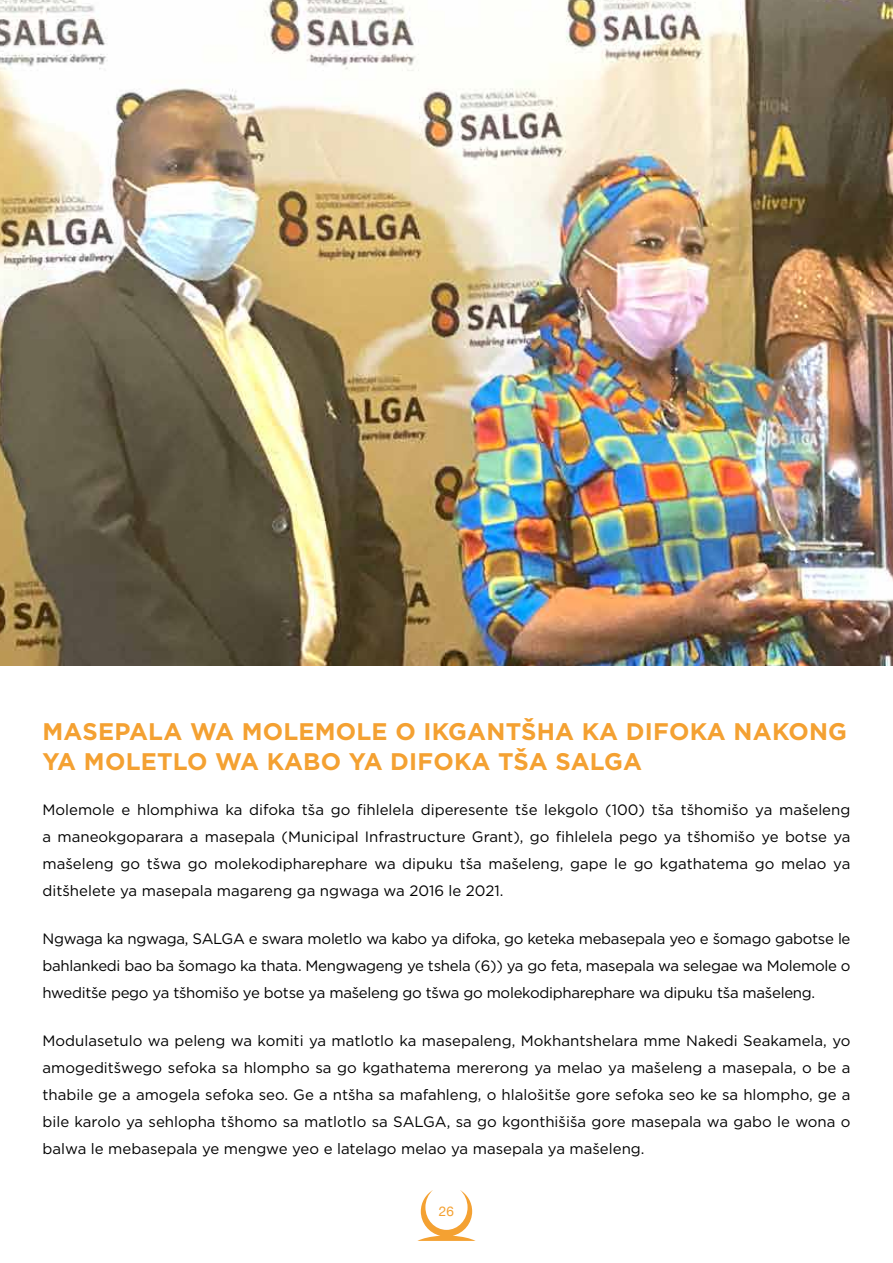
<style>
.page{position:relative;width:893px;height:1263px;background:#fff}
.page>*{position:absolute;margin:0;border:0;box-sizing:border-box;transform-origin:0 0}
.t1{font:700 24px/30px "Gotham";letter-spacing:.01em;color:#f4a132}
.t2{font:15px/27px "Gotham";color:#000;text-align:justify}
.t3{font:13.5px "Helvetica Neue";color:#f4a132}
</style>
<div class="page">
<svg style="left:417px;top:1190px;width:59px;height:51px"></svg>
<img style="left:0;top:0;width:880px;height:665px">
<img style="left:880px;top:0;width:13px;height:665px">
<h1 class="t1" style="left:43px;top:716px;width:806px">MASEPALA WA MOLEMOLE O IKGANTŠHA KA DIFOKA NAKONG<br>YA MOLETLO WA KABO YA DIFOKA TŠA SALGA</h1>
<p class="t2" style="left:43px;top:796px;width:809px">Molemole e hlomphiwa ka difoka tša go fihlelela diperesente tše lekgolo (100) tša tšhomišo ya mašeleng a maneokgoparara a masepala (Municipal Infrastructure Grant), go fihlelela pego ya tšhomišo ye botse ya mašeleng go tšwa go molekodipharephare wa dipuku tša mašeleng, gape le go kgathatema go melao ya ditšhelete ya masepala magareng ga ngwaga wa 2016 le 2021.</p>
<p class="t2" style="left:43px;top:925px;width:809px">Ngwaga ka ngwaga, SALGA e swara moletlo wa kabo ya difoka, go keteka mebasepala yeo e šomago gabotse le bahlankedi bao ba šomago ka thata. Mengwageng ye tshela (6)) ya go feta, masepala wa selegae wa Molemole o hweditše pego ya tšhomišo ye botse ya mašeleng go tšwa go molekodipharephare wa dipuku tša mašeleng.</p>
<p class="t2" style="left:43px;top:1027px;width:809px">Modulasetulo wa peleng wa komiti ya matlotlo ka masepaleng, Mokhantshelara mme Nakedi Seakamela, yo amogeditšwego sefoka sa hlompho sa go kgathatema mererong ya melao ya mašeleng a masepala, o be a thabile ge a amogela sefoka seo. Ge a ntšha sa mafahleng, o hlalošitše gore sefoka seo ke sa hlompho, ge a bile karolo ya sehlopha tšhomo sa matlotlo sa SALGA, sa go kgonthišiša gore masepala wa gabo le wona o balwa le mebasepala ye mengwe yeo e latelago melao ya masepala ya mašeleng.</p>
<p class="t3" style="left:439px;top:1201px;width:17px">26</p>
</div>
